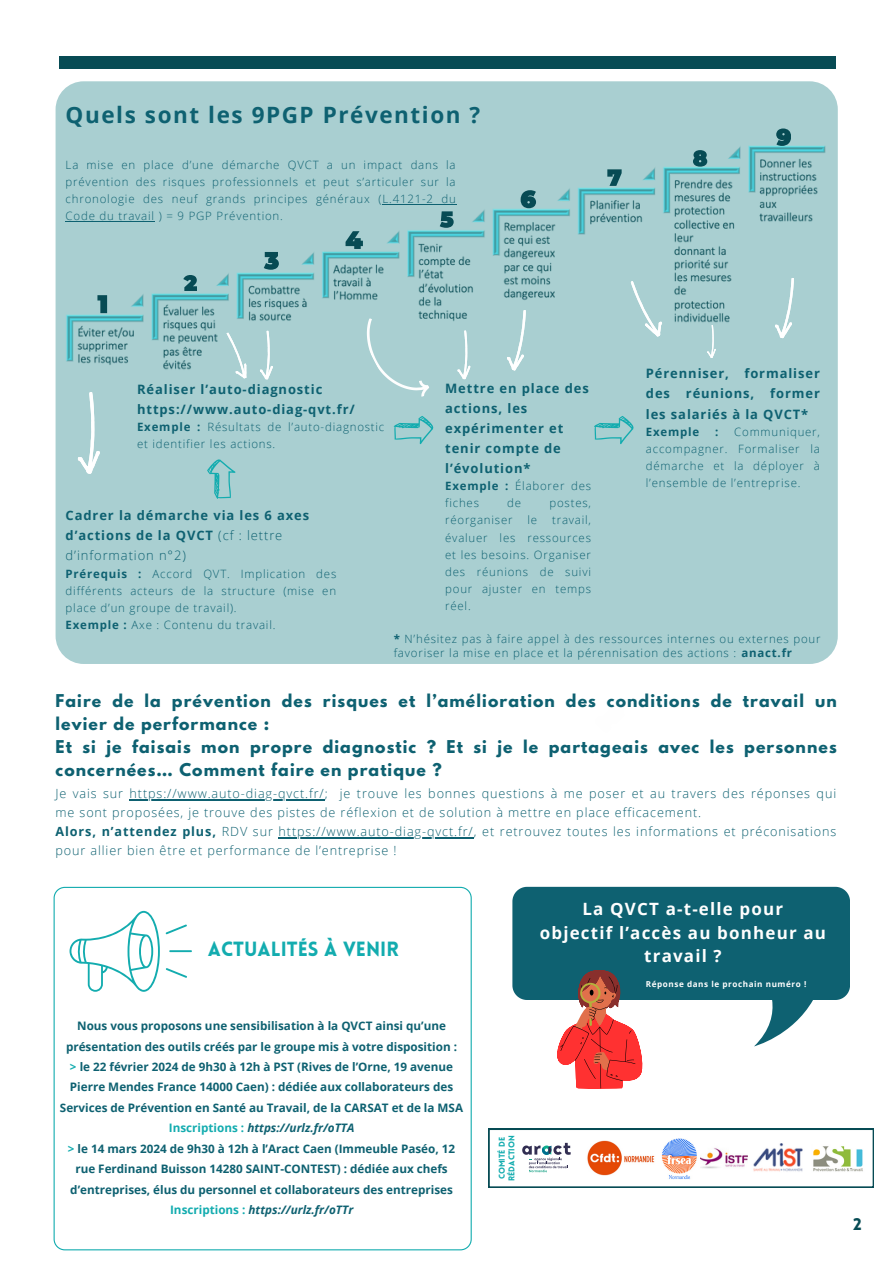
<style>
.page{position:relative;width:893px;height:1264px;background:#fff}
.page>*{position:absolute;margin:0;border:0;box-sizing:border-box;transform-origin:0 0}
.t1{font:700 22.5px "Open Sans";letter-spacing:.07em;color:#0e6171}
.t2{font:900 20.1px "Lovelo";color:#13acaf}
.t3{font:700 16.95px/23.7px "Open Sans";letter-spacing:.07em;color:#fefefe;text-align:center}
.t4{font:900 16.5px "Lovelo";color:#074b54}
.t5{font:700 15.6px/23.2px "League Spartan";letter-spacing:.07em;color:#0e6171}
.t6{font:700 12.9px/20.1px "Open Sans";letter-spacing:.07em;color:#0e6171}
.t7{font:300 12.6px/18.9px "Open Sans";letter-spacing:.07em;color:#0e6171}
.t8{font:700 11.7px/20.4px "Open Sans";color:#0e6171;text-align:center}
.t9{font:italic 700 11.7px "Open Sans";color:#0e6171}
.t10{font:300 11.4px/17.2px "Open Sans";letter-spacing:.07em;color:#0e6171;text-align:justify}
.t11{font:700 11.4px "Open Sans";letter-spacing:.07em;color:#0e6171}
.t12{font:900 8.25px/9.6px "Lovelo";color:#13acaf}
.t13{font:700 8.1px "Open Sans";letter-spacing:.07em;color:#fefefe}
.s1{font-weight:700}
.s2{font-weight:300}
.s3{color:#13acaf}
.s4{font-style:normal;color:#13acaf}
</style>
<div class="page">
<div style="left:59px;top:56px;width:776px;height:12px;background:#074b54"></div>
<svg style="left:54px;top:886px;width:417px;height:364px"></svg>
<svg style="left:512px;top:886px;width:337px;height:160px;fill:#0e6171"></svg>
<svg style="left:552px;top:970px;width:91px;height:119px"></svg>
<div style="left:56px;top:81px;width:781px;height:583px;background:#a9cfd1;border-radius:28px"></div>
<img style="left:66px;top:139px;width:760px;height:231px">
<svg style="left:183px;top:275px;width:14px;height:16px"></svg>
<svg style="left:264px;top:252px;width:14px;height:18px"></svg>
<svg style="left:345px;top:231px;width:17px;height:18px"></svg>
<svg style="left:439px;top:211px;width:14px;height:17px"></svg>
<svg style="left:520px;top:190px;width:16px;height:18px"></svg>
<svg style="left:607px;top:169px;width:14px;height:17px"></svg>
<svg style="left:776px;top:128px;width:14px;height:18px"></svg>
<svg style="left:693px;top:150px;width:14px;height:17px"></svg>
<svg style="left:97px;top:295px;width:10px;height:18px"></svg>
<svg style="left:78px;top:392px;width:22px;height:82px"></svg>
<svg style="left:259px;top:330px;width:15px;height:50px"></svg>
<svg style="left:221px;top:330px;width:30px;height:49px"></svg>
<svg style="left:504px;top:308px;width:29px;height:63px"></svg>
<svg style="left:355px;top:308px;width:77px;height:89px"></svg>
<svg style="left:457px;top:330px;width:14px;height:50px"></svg>
<svg style="left:624px;top:277px;width:43px;height:63px"></svg>
<svg style="left:772px;top:276px;width:28px;height:64px"></svg>
<svg style="left:706px;top:324px;width:10px;height:34px"></svg>
<svg style="left:394px;top:416px;width:39px;height:28px"></svg>
<svg style="left:594px;top:416px;width:39px;height:28px"></svg>
<svg style="left:207px;top:459px;width:28px;height:40px"></svg>
<img style="left:748px;top:1187px;width:61px;height:1px">
<svg style="left:488px;top:1128px;width:385px;height:59px"></svg>
<hr style="left:382px;top:204px;width:75px;height:1px;background:#0e6171">
<hr style="left:66px;top:221px;width:89px;height:1px;background:#0e6171">
<hr style="left:130px;top:799px;width:195px;height:1px;background:#0e6171">
<hr style="left:278px;top:837px;width:196px;height:1px;background:#0e6171">
<p class="t1" style="left:66px;top:99px;width:416px">Quels sont les 9PGP Prévention ?</p>
<p class="t10" style="left:66px;top:156px;width:392px">La mise en place d’une démarche QVCT a un impact dans la prévention des risques professionnels et peut s’articuler sur la chronologie des neuf grands principes généraux (L.4121-2 du Code du travail ) = 9 PGP Prévention.</p>
<p class="t6" style="left:137px;top:379px;width:219px">Réaliser l’auto-diagnostic https://www.auto-diag-qvt.fr/</p>
<p class="t10" style="left:137px;top:418px;width:249px"><span class="s1">Exemple :</span> Résultats de l’auto-diagnostic et identifier les actions.</p>
<p class="t6" style="left:66px;top:505px;width:245px">Cadrer la démarche via les 6 axes d’actions de la QVCT <span class="s2">(cf : lettre d’information n°2)</span></p>
<p class="t10" style="left:66px;top:564px;width:272px"><span class="s1">Prérequis :</span> Accord QVT. Implication des différents acteurs de la structure (mise en place d’un groupe de travail).</p>
<p class="t10" style="left:66px;top:616px;width:211px"><span class="s1">Exemple :</span> Axe : Contenu du travail.</p>
<p class="t6" style="left:445px;top:377px;width:145px">Mettre en place des actions, les expérimenter et tenir compte de l’évolution*</p>
<p class="t10" style="left:445px;top:477px;width:147px"><span class="s1">Exemple :</span> Élaborer des fiches</p>
<p class="t10" style="left:507px;top:494px;width:15px">de</p>
<p class="t10" style="left:549px;top:494px;width:43px">postes,</p>
<p class="t10" style="left:445px;top:511px;width:69px">réorganiser</p>
<p class="t10" style="left:527px;top:511px;width:11px">le</p>
<p class="t10" style="left:445px;top:511px;width:147px;text-indent:107px">travail, évaluer les ressources et les besoins. Organiser des réunions de suivi pour ajuster en temps réel.</p>
<p class="t6" style="left:646px;top:363px;width:175px;text-align:justify">Pérenniser, formaliser des réunions, former les salariés à la QVCT*</p>
<p class="t11" style="left:646px;top:423px;width:55px">Exemple</p>
<p class="t11" style="left:715px;top:423px;width:5px">:</p>
<p class="t10" style="left:646px;top:422px;width:176px;text-indent:88px">Communiquer, accompagner. Formaliser la démarche et la déployer à l’ensemble de l’entreprise.</p>
<p class="t10" style="left:394px;top:631px;width:428px;line-height:14.2px"><span class="s1">*</span> N’hésitez pas à faire appel à des ressources internes ou externes pour favoriser la mise en place et la pérennisation des actions : <span class="s1">anact.fr</span></p>
<p class="t5" style="left:56px;top:691px;width:782px">Faire de la prévention des risques et l’amélioration des conditions de travail un levier de performance :</p>
<p class="t5" style="left:56px;top:737px;width:782px">Et si je faisais mon propre diagnostic ? Et si je le partageais avec les personnes concernées… Comment faire en pratique ?</p>
<p class="t7" style="left:56px;top:784px;width:782px">Je vais sur https://www.auto-diag-qvct.fr/; je trouve les bonnes questions à me poser et au travers des réponses qui me sont proposées, je trouve des pistes de réflexion et de solution à mettre en place efficacement.</p>
<p class="t7" style="left:56px;top:822px;width:782px"><span class="s1">Alors, n’attendez plus,</span> RDV sur https://www.auto-diag-qvct.fr/, et retrouvez toutes les informations et préconisations pour allier bien être et performance de l’entreprise !</p>
<p class="t2" style="left:208px;top:940px;width:192px">ACTUALITÉS À VENIR</p>
<p class="t8" style="left:66px;top:1015px;width:392px">Nous vous proposons une sensibilisation à la QVCT ainsi qu’une présentation des outils créés par le groupe mis à votre disposition :</p>
<p class="t8" style="left:60px;top:1056px;width:404px"><span class="s3">&gt;</span> le 22 février 2024 de 9h30 à 12h à PST (Rives de l’Orne, 19 avenue<br>Pierre Mendes France 14000 Caen) : dédiée aux collaborateurs des<br>Services de Prévention en Santé au Travail, de la CARSAT et de la MSA</p>
<p class="t9" style="left:169px;top:1119px;width:187px"><span class="s4">Inscriptions :</span> https://urlz.fr/oTTA</p>
<p class="t8" style="left:68px;top:1138px;width:388px"><span class="s3">&gt;</span> le 14 mars 2024 de 9h30 à 12h à l’Aract Caen (Immeuble Paséo, 12 rue Ferdinand Buisson 14280 SAINT-CONTEST) : dédiée aux chefs d’entreprises, élus du personnel et collaborateurs des entreprises</p>
<p class="t9" style="left:170px;top:1201px;width:185px"><span class="s4">Inscriptions :</span> https://urlz.fr/oTTr</p>
<p class="t3" style="left:582px;top:896px;width:202px">La QVCT a-t-elle pour</p>
<p class="t3" style="left:539px;top:920px;width:288px">objectif l’accès au bonheur au travail ?</p>
<p class="t13" style="left:646px;top:978px;width:162px">Réponse dans le prochain numéro !</p>
<p class="t12" style="left:498px;top:1180px;width:47px;rotate:-90deg">COMITÉ DE<br>RÉDACTION</p>
<p class="t4" style="left:852px;top:1217px;width:10px">2</p>
</div>
